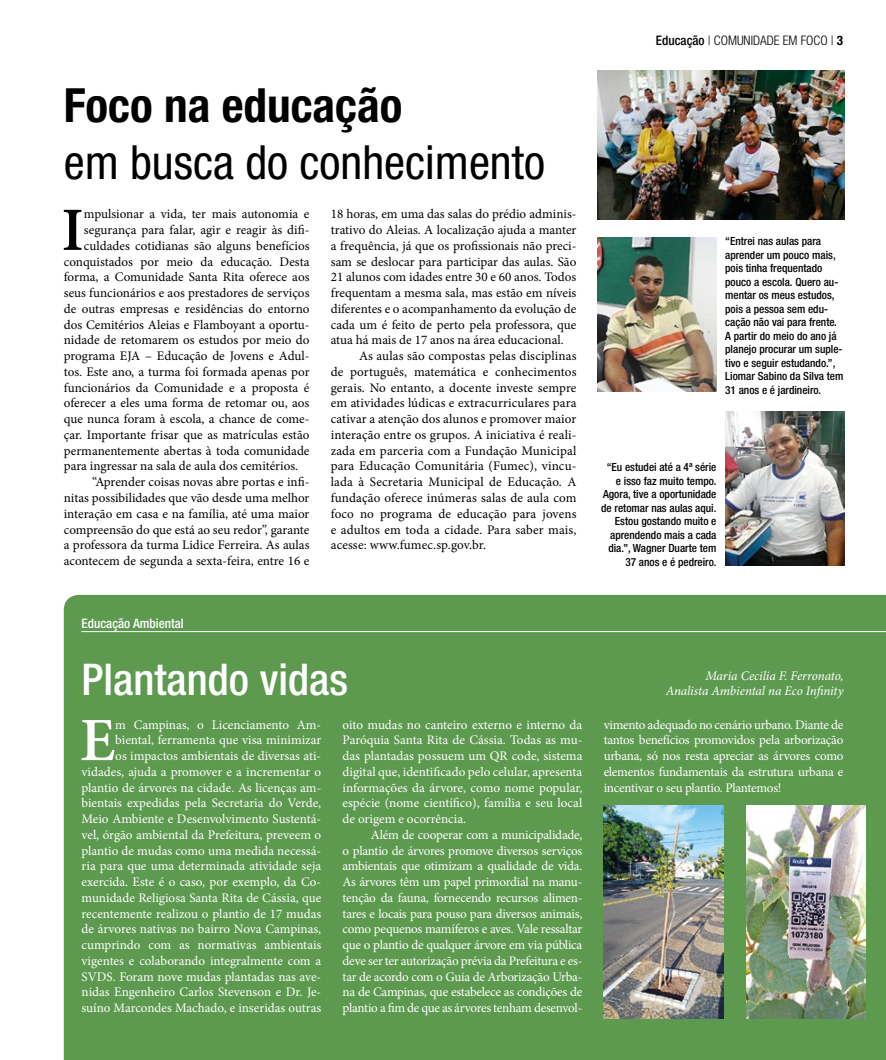
<style>
.page{position:relative;width:886px;height:1060px;background:#fff}
.page>*{position:absolute;margin:0;border:0;box-sizing:border-box;transform-origin:0 0}
.t1{font:600 61.62px "Minion Pro";color:#000}
.t2{font:600 61.62px "Minion Pro";color:#fff}
.t3{font:condensed 47.12px "Helvetica Neue LT Std";color:#000}
.t4{font:700 condensed 47.12px "Helvetica Neue LT Std";color:#000}
.t5{font:500 condensed 43.75px "Helvetica Neue LT Std";color:#fff}
.t6{font:13.12px "Minion Pro";color:#000}
.t7{font:13.12px/15.8px "Minion Pro";letter-spacing:-.005em;color:#fff;text-align:justify}
.t8{font:italic 13.12px/15.8px "Minion Pro";letter-spacing:-.01em;color:#fff;text-align:right}
.t9{font:300 condensed 13.12px "Helvetica Neue LT Std";color:#000}
.t10{font:500 condensed 13.12px "Helvetica Neue LT Std";color:#fff}
.t11{font:500 condensed 11.25px/13.5px "Helvetica Neue LT Std";color:#000}
.s1{font-weight:500}
.s2{font-weight:700}
</style>
<div class="page">
<div style="left:64px;top:595px;width:822px;height:464px;background:#5d9a4f"></div>
<img style="left:598px;top:71px;width:246px;height:149px">
<img style="left:725px;top:412px;width:119px;height:154px">
<hr style="left:81px;top:631px;width:805px;height:1px;background:#fff">
<img style="left:746px;top:805px;width:120px;height:213px">
<img style="left:604px;top:805px;width:119px;height:213px">
<img style="left:598px;top:237px;width:118px;height:154px">
<h2 class="t4" style="left:64px;top:77px;width:340px">Foco na educação</h2>
<h2 class="t3" style="left:64px;top:135px;width:483px">em busca do conhecimento</h2>
<h1 class="t1" style="left:61px;top:187px;width:24px">I</h1>
<p class="t6" style="left:84px;top:205px;width:227px">mpulsionar a vida, ter mais autonomia e</p>
<p class="t6" style="left:84px;top:221px;width:227px">segurança para falar, agir e reagir às difi-</p>
<p class="t6" style="left:84px;top:237px;width:227px">culdades cotidianas são alguns benefícios</p>
<p class="t6" style="left:64px;top:253px;width:247px">conquistados por meio da educação. Desta</p>
<p class="t6" style="left:64px;top:268px;width:247px">forma, a Comunidade Santa Rita oferece aos</p>
<p class="t6" style="left:64px;top:284px;width:247px">seus funcionários e aos prestadores de serviços</p>
<p class="t6" style="left:64px;top:300px;width:247px">de outras empresas e residências do entorno</p>
<p class="t6" style="left:64px;top:316px;width:247px">dos Cemitérios Aleias e Flamboyant a oportu-</p>
<p class="t6" style="left:64px;top:331px;width:247px">nidade de retomarem os estudos por meio do</p>
<p class="t6" style="left:64px;top:347px;width:247px">programa EJA – Educação de Jovens e Adul-</p>
<p class="t6" style="left:64px;top:363px;width:247px">tos. Este ano, a turma foi formada apenas por</p>
<p class="t6" style="left:64px;top:379px;width:247px">funcionários da Comunidade e a proposta é</p>
<p class="t6" style="left:64px;top:394px;width:247px">oferecer a eles uma forma de retomar ou, aos</p>
<p class="t6" style="left:64px;top:410px;width:247px">que nunca foram à escola, a chance de come-</p>
<p class="t6" style="left:64px;top:426px;width:247px">çar. Importante frisar que as matrículas estão</p>
<p class="t6" style="left:64px;top:442px;width:247px">permanentemente abertas à toda comunidade</p>
<p class="t6" style="left:64px;top:457px;width:236px">para ingressar na sala de aula dos cemitérios.</p>
<p class="t6" style="left:92px;top:473px;width:219px">“Aprender coisas novas abre portas e infi-</p>
<p class="t6" style="left:64px;top:489px;width:247px">nitas possibilidades que vão desde uma melhor</p>
<p class="t6" style="left:64px;top:505px;width:247px">interação em casa e na família, até uma maior</p>
<p class="t6" style="left:64px;top:520px;width:247px">compreensão do que está ao seu redor”, garante</p>
<p class="t6" style="left:64px;top:536px;width:247px">a professora da turma Lidice Ferreira. As aulas</p>
<p class="t6" style="left:64px;top:552px;width:247px">acontecem de segunda a sexta-feira, entre 16 e</p>
<p class="t6" style="left:331px;top:205px;width:247px">18 horas, em uma das salas do prédio adminis-</p>
<p class="t6" style="left:331px;top:221px;width:247px">trativo do Aleias. A localização ajuda a manter</p>
<p class="t6" style="left:331px;top:237px;width:247px">a frequência, já que os profissionais não preci-</p>
<p class="t6" style="left:331px;top:253px;width:247px">sam se deslocar para participar das aulas. São</p>
<p class="t6" style="left:331px;top:268px;width:247px">21 alunos com idades entre 30 e 60 anos. Todos</p>
<p class="t6" style="left:331px;top:284px;width:247px">frequentam a mesma sala, mas estão em níveis</p>
<p class="t6" style="left:331px;top:300px;width:247px">diferentes e o acompanhamento da evolução de</p>
<p class="t6" style="left:331px;top:316px;width:247px">cada um é feito de perto pela professora, que</p>
<p class="t6" style="left:331px;top:331px;width:234px">atua há mais de 17 anos na área educacional.</p>
<p class="t6" style="left:359px;top:347px;width:219px">As aulas são compostas pelas disciplinas</p>
<p class="t6" style="left:331px;top:363px;width:247px">de português, matemática e conhecimentos</p>
<p class="t6" style="left:331px;top:379px;width:247px">gerais. No entanto, a docente investe sempre</p>
<p class="t6" style="left:331px;top:394px;width:247px">em atividades lúdicas e extracurriculares para</p>
<p class="t6" style="left:331px;top:410px;width:247px">cativar a atenção dos alunos e promover maior</p>
<p class="t6" style="left:331px;top:426px;width:247px">interação entre os grupos. A iniciativa é reali-</p>
<p class="t6" style="left:331px;top:442px;width:247px">zada em parceria com a Fundação Municipal</p>
<p class="t6" style="left:331px;top:457px;width:247px">para Educação Comunitária (Fumec), vincu-</p>
<p class="t6" style="left:331px;top:473px;width:247px">lada à Secretaria Municipal de Educação. A</p>
<p class="t6" style="left:331px;top:489px;width:247px">fundação oferece inúmeras salas de aula com</p>
<p class="t6" style="left:331px;top:505px;width:247px">foco no programa de educação para jovens</p>
<p class="t6" style="left:331px;top:520px;width:247px">e adultos em toda a cidade. Para saber mais,</p>
<p class="t6" style="left:331px;top:536px;width:157px">acesse: www.fumec.sp.gov.br.</p>
<p class="t9" style="left:656px;top:33px;width:189px"><span class="s1">Educação</span> | COMUNIDADE EM FOCO | <span class="s2">3</span></p>
<p class="t11" style="left:725px;top:234px;width:120px">“Entrei nas aulas para aprender um pouco mais, pois tinha frequentado pouco a escola. Quero au&shy;mentar os meus estudos, pois a pessoa sem edu&shy;cação não vai para frente.<br>A partir do meio do ano já planejo procurar um suple&shy;tivo e seguir estudando.”,<br>Liomar Sabino da Silva tem<br>31 anos e é jardineiro.</p>
<p class="t11" style="left:601px;top:460px;width:117px;text-align:right">“Eu estudei até a 4ª série e isso faz muito tempo.<br>Agora, tive a oportunidade de retomar nas aulas aqui.<br>Estou gostando muito e aprendendo mais a cada dia.”, Wagner Duarte tem<br>37 anos e é pedreiro.</p>
<p class="t10" style="left:81px;top:615px;width:104px">Educação Ambiental</p>
<h3 class="t5" style="left:81px;top:653px;width:268px">Plantando vidas</h3>
<p class="t7" style="left:81px;top:716px;width:241px;text-align:right">m Campinas, o Licenciamento Am&shy;biental, ferramenta que visa minimizar<br>os impactos ambientais de diversas ati&shy;vidades, ajuda a promover e a incrementar o plantio de árvores na cidade. As licenças am&shy;bientais expedidas pela Secretaria do Verde, Meio Ambiente e Desenvolvimento Sustentá&shy;vel, órgão ambiental da Prefeitura, preveem o plantio de mudas como uma medida necessá&shy;ria para que uma determinada atividade seja exercida. Este é o caso, por exemplo, da Co&shy;munidade Religiosa Santa Rita de Cássia, que recentemente realizou o plantio de 17 mudas de árvores nativas no bairro Nova Campinas, cumprindo com as normativas ambientais vigentes e colaborando integralmente com a SVDS. Foram nove mudas plantadas nas ave&shy;nidas Engenheiro Carlos Stevenson e Dr. Je&shy;suíno Marcondes Machado, e inseridas outras</p>
<h1 class="t2" style="left:80px;top:697px;width:37px">E</h1>
<p class="t7" style="left:343px;top:716px;width:241px">oito mudas no canteiro externo e interno da Paróquia Santa Rita de Cássia. Todas as mu&shy;das plantadas possuem um QR code, sistema digital que, identificado pelo celular, apresenta informações da árvore, como nome popular, espécie (nome científico), família e seu local de origem e ocorrência.</p>
<p class="t7" style="left:343px;top:826px;width:241px;text-indent:28px">Além de cooperar com a municipalidade, o plantio de árvores promove diversos serviços ambientais que otimizam a qualidade de vida.<br>As árvores têm um papel primordial na manu&shy;tenção da fauna, fornecendo recursos alimen&shy;tares e locais para pouso para diversos animais, como pequenos mamíferos e aves. Vale ressaltar que o plantio de qualquer árvore em via pública deve ser ter autorização prévia da Prefeitura e es&shy;tar de acordo com o Guia de Arborização Urba&shy;na de Campinas, que estabelece as condições de plantio a fim de que as árvores tenham desenvol-</p>
<p class="t8" style="left:666px;top:667px;width:179px">Maria Cecilia F. Ferronato,<br>Analista Ambiental na Eco Infinity</p>
<p class="t7" style="left:604px;top:716px;width:241px">vimento adequado no cenário urbano. Diante de tantos benefícios promovidos pela arborização urbana, só nos resta apreciar as árvores como elementos fundamentais da estrutura urbana e incentivar o seu plantio. Plantemos!</p>
</div>
